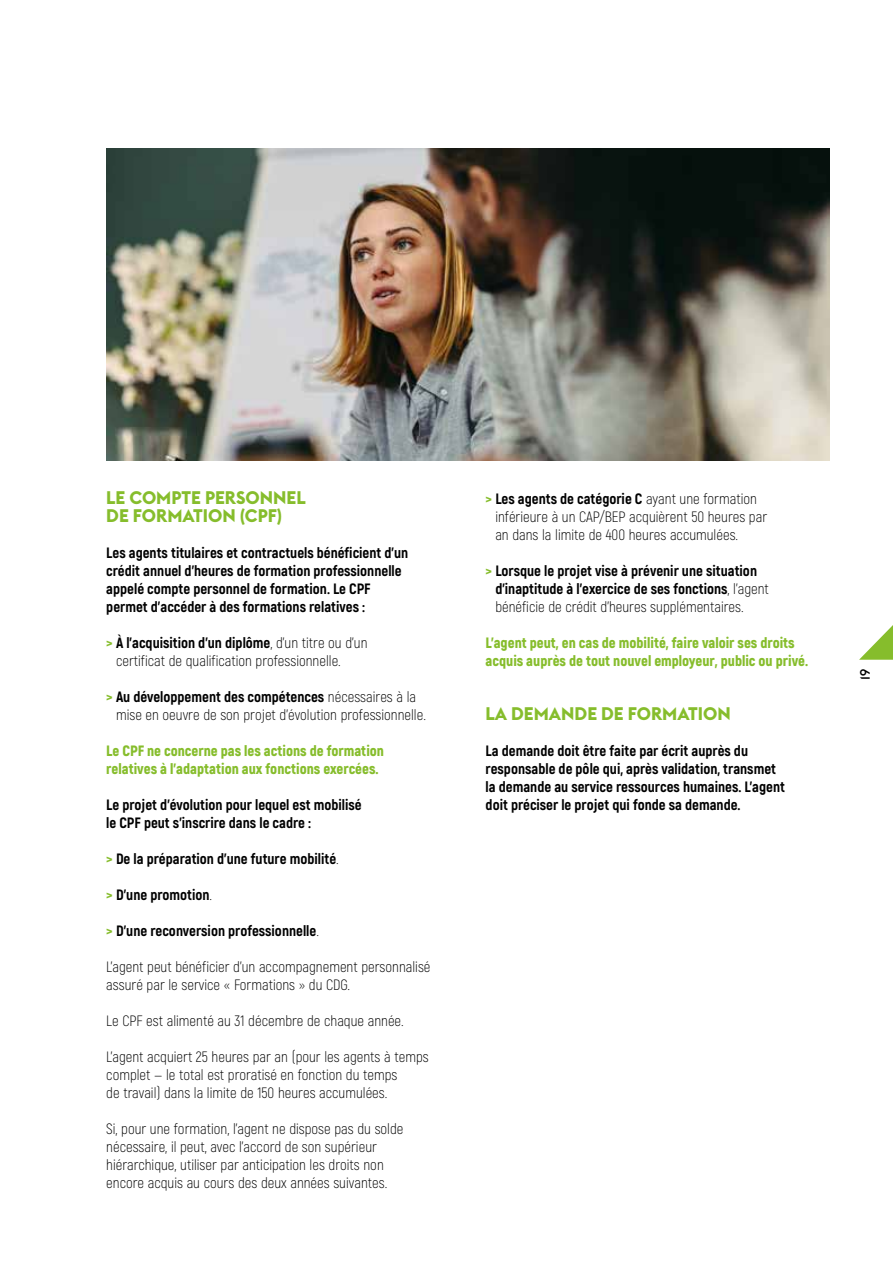
<style>
.page{position:relative;width:893px;height:1263px;background:#fff}
.page>*{position:absolute;margin:0;border:0;box-sizing:border-box;transform-origin:0 0}
.t1{font:700 18px/18px "Euclid Flex";color:#86bd2c}
.t2{font:300 15px/18px "Akrobat";color:#000}
.t3{font:800 15px/18px "Akrobat";color:#000}
.t4{font:900 15px/18px "Akrobat";color:#86bd2c}
.t5{font:500 13.5px "Euclid Flex";color:#000}
.s1{font-weight:800;color:#86bd2c}
.s2{font-weight:800}
.s3{color:#86bd2c}
.s4{font-weight:300}
</style>
<div class="page">
<svg style="left:859px;top:625px;width:34px;height:35px"></svg>
<img style="left:106px;top:149px;width:723px;height:312px">
<p class="t1" style="left:106px;top:489px;width:201px">LE COMPTE PERSONNEL<br>DE FORMATION (CPF)</p>
<p class="t3" style="left:106px;top:544px;width:304px">Les agents titulaires et contractuels bénéficient d’un crédit annuel d’heures de formation professionnelle appelé compte personnel de formation. Le CPF permet d’accéder à des formations relatives :</p>
<p class="t2" style="left:116px;top:634px;width:253px;text-indent:-10px"><span class="s1">&gt;</span> <span class="s2">À l’acquisition d’un diplôme</span>, d’un titre ou d’un certificat de qualification professionnelle.</p>
<p class="t2" style="left:116px;top:688px;width:311px;text-indent:-10px"><span class="s1">&gt;</span> <span class="s2">Au développement des compétences</span> nécessaires à la mise en oeuvre de son projet d’évolution professionnelle.</p>
<p class="t4" style="left:106px;top:742px;width:279px">Le CPF ne concerne pas les actions de formation relatives à l’adaptation aux fonctions exercées.</p>
<p class="t3" style="left:106px;top:796px;width:257px">Le projet d’évolution pour lequel est mobilisé le CPF peut s’inscrire dans le cadre :</p>
<p class="t3" style="left:106px;top:850px;width:234px"><span class="s3">&gt;</span> De la préparation d’une future mobilité<span class="s4">.</span></p>
<p class="t3" style="left:106px;top:886px;width:107px"><span class="s3">&gt;</span> D’une promotion<span class="s4">.</span></p>
<p class="t3" style="left:106px;top:922px;width:214px"><span class="s3">&gt;</span> D’une reconversion professionnelle<span class="s4">.</span></p>
<p class="t2" style="left:106px;top:958px;width:326px">L’agent peut bénéficier d’un accompagnement personnalisé assuré par le service « Formations » du CDG.</p>
<p class="t2" style="left:106px;top:1012px;width:299px">Le CPF est alimenté au 31 décembre de chaque année.</p>
<p class="t2" style="left:106px;top:1048px;width:324px">L’agent acquiert 25 heures par an (pour les agents à temps complet — le total est proratisé en fonction du temps<br>de travail) dans la limite de 150 heures accumulées.</p>
<p class="t2" style="left:106px;top:1120px;width:299px">Si, pour une formation, l’agent ne dispose pas du solde nécessaire, il peut, avec l’accord de son supérieur hiérarchique, utiliser par anticipation les droits non encore acquis au cours des deux années suivantes.</p>
<p class="t2" style="left:495px;top:490px;width:273px;text-indent:-10px"><span class="s1">&gt;</span> <span class="s2">Les agents de catégorie C</span> ayant une formation inférieure à un CAP/BEP acquièrent 50 heures par an dans la limite de 400 heures accumulées.</p>
<p class="t3" style="left:495px;top:562px;width:275px;text-indent:-10px"><span class="s3">&gt;</span> Lorsque le projet vise à prévenir une situation d’inaptitude à l’exercice de ses fonctions<span class="s4">, l’agent bénéficie de crédit d’heures supplémentaires.</span></p>
<p class="t4" style="left:486px;top:634px;width:324px">L’agent peut, en cas de mobilité, faire valoir ses droits acquis auprès de tout nouvel employeur, public ou privé.</p>
<p class="t1" style="left:486px;top:705px;width:247px">LA DEMANDE DE FORMATION</p>
<p class="t3" style="left:486px;top:742px;width:301px">La demande doit être faite par écrit auprès du responsable de pôle qui, après validation, transmet la demande au service ressources humaines. L’agent doit préciser le projet qui fonde sa demande.</p>
<p class="t5" style="left:857px;top:680px;width:13px;rotate:-90deg">19</p>
</div>
